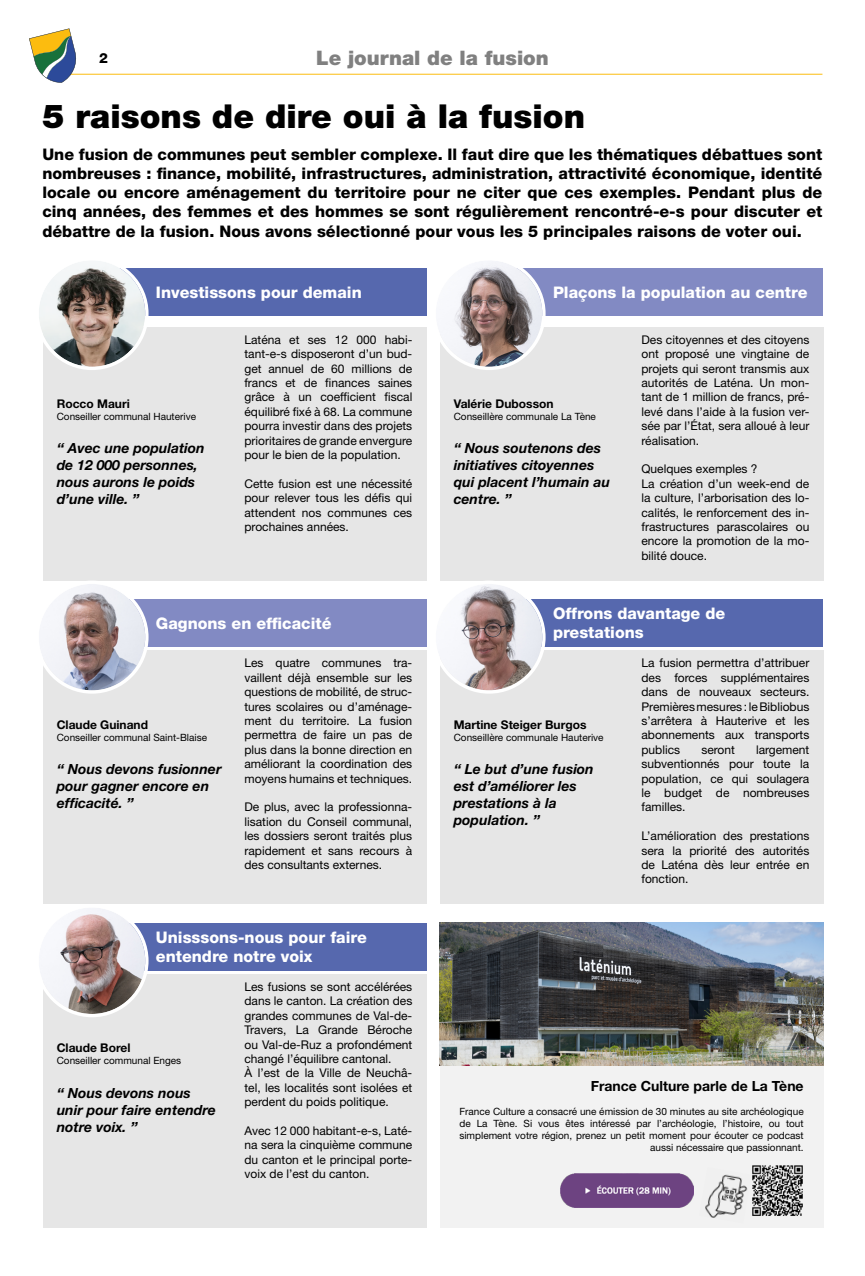
<style>
.page{position:relative;width:865px;height:1276px;background:#fff}
.page>*{position:absolute;margin:0;border:0;box-sizing:border-box;transform-origin:0 0}
.t1{font:900 33px "Helvetica Neue LT Std";color:#000}
.t2{font:900 20px "Helvetica Neue LT Std";color:#808080}
.t3{font:800 16px/19.2px "Helvetica Neue LT Std";color:#000;text-align:justify}
.t4{font:800 16px/19.2px "Helvetica Neue LT Std";color:#fff}
.t5{font:italic 700 14px/16.8px "Helvetica Neue LT Std";color:#000}
.t6{font:700 14px "Helvetica Neue LT Std";color:#000}
.t7{font:800 14px "Helvetica Neue LT Std";color:#000}
.t8{font:12px/14.4px "Helvetica Neue LT Std";color:#000;text-align:justify}
.t9{font:700 12px "Helvetica Neue LT Std";color:#000}
.t10{font:10px/12px "Helvetica Neue LT Std";color:#000;text-align:right}
</style>
<div class="page">
<hr style="left:42px;top:74px;width:780px;height:1px;background:#fcbc0f">
<svg style="left:29px;top:28px;width:49px;height:55px"></svg>
<div style="left:71px;top:268px;width:355px;height:48px;background:#5668ae"></div>
<div style="left:43px;top:327px;width:383px;height:253px;background:#e6e6e6"></div>
<img style="left:39px;top:260px;width:106px;height:107px;border-radius:53px">
<div style="left:35px;top:257px;width:113px;height:113px;border:3px solid #fff;border-radius:50%"></div>
<div style="left:468px;top:268px;width:354px;height:48px;background:#828ac3"></div>
<div style="left:439px;top:327px;width:384px;height:253px;background:#e6e6e6"></div>
<img style="left:436px;top:260px;width:106px;height:107px;border-radius:53px">
<div style="left:432px;top:257px;width:113px;height:113px;border:3px solid #fff;border-radius:50%"></div>
<div style="left:71px;top:922px;width:355px;height:48px;background:#5668ae"></div>
<div style="left:43px;top:974px;width:383px;height:253px;background:#e6e6e6"></div>
<img style="left:39px;top:907px;width:106px;height:107px;border-radius:53px">
<div style="left:35px;top:904px;width:113px;height:113px;border:3px solid #fff;border-radius:50%"></div>
<div style="left:439px;top:922px;width:384px;height:305px;background:#f2f2f2"></div>
<img style="left:752px;top:1165px;width:51px;height:51px">
<img style="left:439px;top:922px;width:384px;height:144px">
<img style="left:560px;top:1173px;width:133px;height:34px">
<img style="left:705px;top:1174px;width:43px;height:44px">
<div style="left:71px;top:599px;width:355px;height:48px;background:#828ac3"></div>
<div style="left:43px;top:650px;width:383px;height:254px;background:#e6e6e6"></div>
<div style="left:468px;top:599px;width:354px;height:48px;background:#5668ae"></div>
<div style="left:439px;top:650px;width:384px;height:254px;background:#e6e6e6"></div>
<img style="left:436px;top:584px;width:106px;height:106px;border-radius:53px">
<div style="left:432px;top:580px;width:113px;height:113px;border:3px solid #fff;border-radius:50%"></div>
<img style="left:39px;top:584px;width:106px;height:106px;border-radius:53px">
<div style="left:35px;top:580px;width:113px;height:113px;border:3px solid #fff;border-radius:50%"></div>
<p class="t7" style="left:99px;top:50px;width:10px">2</p>
<h2 class="t2" style="left:316px;top:46px;width:234px">Le journal de la fusion</h2>
<h1 class="t1" style="left:43px;top:97px;width:544px">5 raisons de dire oui à la fusion</h1>
<p class="t3" style="left:42px;top:144px;width:781px">Une fusion de communes peut sembler complexe. Il faut dire que les thématiques débattues sont nombreuses : finance, mobilité, infrastructures, administration, attractivité économique, identité locale ou encore aménagement du territoire pour ne citer que ces exemples. Pendant plus de cinq années, des femmes et des hommes se sont régulièrement rencontré-e-s pour discuter et débattre de la fusion. Nous avons sélectionné pour vous les 5 principales raisons de voter oui.</p>
<h3 class="t4" style="left:156px;top:283px;width:207px">Investissons pour demain</h3>
<p class="t9" style="left:57px;top:396px;width:75px">Rocco Mauri</p>
<p class="t10" style="left:57px;top:410px;width:141px">Conseiller communal Hauterive</p>
<p class="t5" style="left:57px;top:439px;width:150px">‘‘ Avec une population de 12 000 personnes, nous aurons le poids d’une ville. ’’</p>
<p class="t8" style="left:244px;top:332px;width:169px">Laténa et ses 12 000 habi&shy;tant-e-s disposeront d’un bud&shy;get annuel de 60 millions de francs et de finances saines grâce à un coefficient fiscal équilibré fixé à 68. La commune pourra investir dans des projets prioritaires de grande envergure pour le bien de la population.</p>
<p class="t8" style="left:244px;top:476px;width:169px">Cette fusion est une nécessité pour relever tous les défis qui attendent nos communes ces prochaines années.</p>
<h3 class="t4" style="left:156px;top:613px;width:177px">Gagnons en efficacité</h3>
<p class="t9" style="left:57px;top:717px;width:93px">Claude Guinand</p>
<p class="t10" style="left:57px;top:731px;width:152px">Conseiller communal Saint-Blaise</p>
<p class="t5" style="left:57px;top:761px;width:166px">‘‘ Nous devons fusionner pour gagner encore en efficacité. ’’</p>
<p class="t8" style="left:244px;top:656px;width:169px">Les quatre communes tra&shy;vaillent déjà ensemble sur les questions de mobilité, de struc&shy;tures scolaires ou d’aménage&shy;ment du territoire. La fusion permettra de faire un pas de plus dans la bonne direction en améliorant la coordination des moyens humains et techniques.</p>
<p class="t8" style="left:244px;top:800px;width:169px">De plus, avec la professionna&shy;lisation du Conseil communal, les dossiers seront traités plus rapidement et sans recours à des consultants externes.</p>
<h3 class="t4" style="left:156px;top:927px;width:212px">Unisssons-nous pour faire entendre notre voix</h3>
<p class="t9" style="left:57px;top:1040px;width:75px">Claude Borel</p>
<p class="t10" style="left:57px;top:1054px;width:126px">Conseiller communal Enges</p>
<p class="t5" style="left:57px;top:1084px;width:161px">‘‘ Nous devons nous unir pour faire entendre notre voix. ’’</p>
<p class="t8" style="left:244px;top:979px;width:169px;text-align:left">Les fusions se sont accélérées dans le canton. La création des grandes communes de Val-de-<br>Travers, La Grande Béroche ou Val-de-Ruz a profondément changé l’équilibre cantonal.<br>À l’est de la Ville de Neuchâ&shy;tel, les localités sont isolées et perdent du poids politique.</p>
<p class="t8" style="left:244px;top:1123px;width:169px">Avec 12 000 habitant-e-s, Laté&shy;na sera la cinquième commune du canton et le principal porte&shy;voix de l’est du canton.</p>
<h3 class="t4" style="left:553px;top:283px;width:256px">Plaçons la population au centre</h3>
<p class="t9" style="left:454px;top:396px;width:101px">Valérie Dubosson</p>
<p class="t10" style="left:454px;top:410px;width:144px">Conseillère communale La Tène</p>
<p class="t5" style="left:454px;top:439px;width:158px">‘‘ Nous soutenons des initiatives citoyennes qui placent l’humain au centre. ’’</p>
<p class="t8" style="left:641px;top:332px;width:169px">Des citoyennes et des citoyens ont proposé une vingtaine de projets qui seront transmis aux autorités de Laténa. Un mon&shy;tant de 1 million de francs, pré&shy;levé dans l’aide à la fusion ver&shy;sée par l’État, sera alloué à leur réalisation.</p>
<p class="t8" style="left:641px;top:462px;width:169px;text-align:left">Quelques exemples ?<br>La création d’un week-end de la culture, l’arborisation des lo&shy;calités, le renforcement des in&shy;frastructures parascolaires ou encore la promotion de la mo&shy;bilité douce.</p>
<h3 class="t4" style="left:553px;top:604px;width:174px">Offrons davantage de prestations</h3>
<p class="t9" style="left:454px;top:717px;width:134px">Martine Steiger Burgos</p>
<p class="t10" style="left:454px;top:731px;width:151px">Conseillère communale Hauterive</p>
<p class="t5" style="left:454px;top:761px;width:141px">‘‘ Le but d’une fusion est d’améliorer les prestations à la population. ’’</p>
<p class="t8" style="left:641px;top:656px;width:169px">La fusion permettra d’attribuer des forces supplémentaires dans de nouveaux secteurs.<br>Premières mesures : le Bibliobus s’arrêtera à Hauterive et les abonnements aux transports publics</p>
<p class="t8" style="left:641px;top:742px;width:169px;text-indent:115px">largement subventionnés pour toute la population, ce qui soulagera le budget de nombreuses familles.</p>
<p class="t8" style="left:641px;top:828px;width:169px">L’amélioration des prestations sera la priorité des autorités de Laténa dès leur entrée en fonction.</p>
<p class="t8" style="left:701px;top:742px;width:35px">seront</p>
<p class="t6" style="left:591px;top:1077px;width:214px">France Culture parle de La Tène</p>
<p class="t10" style="left:459px;top:1105px;width:346px">France Culture a consacré une émission de 30 minutes au site archéologique de La Tène. Si vous êtes intéressé par l’archéologie, l’histoire, ou tout simplement votre région, prenez un petit moment pour écouter ce podcast aussi nécessaire que passionnant.</p>
</div>
